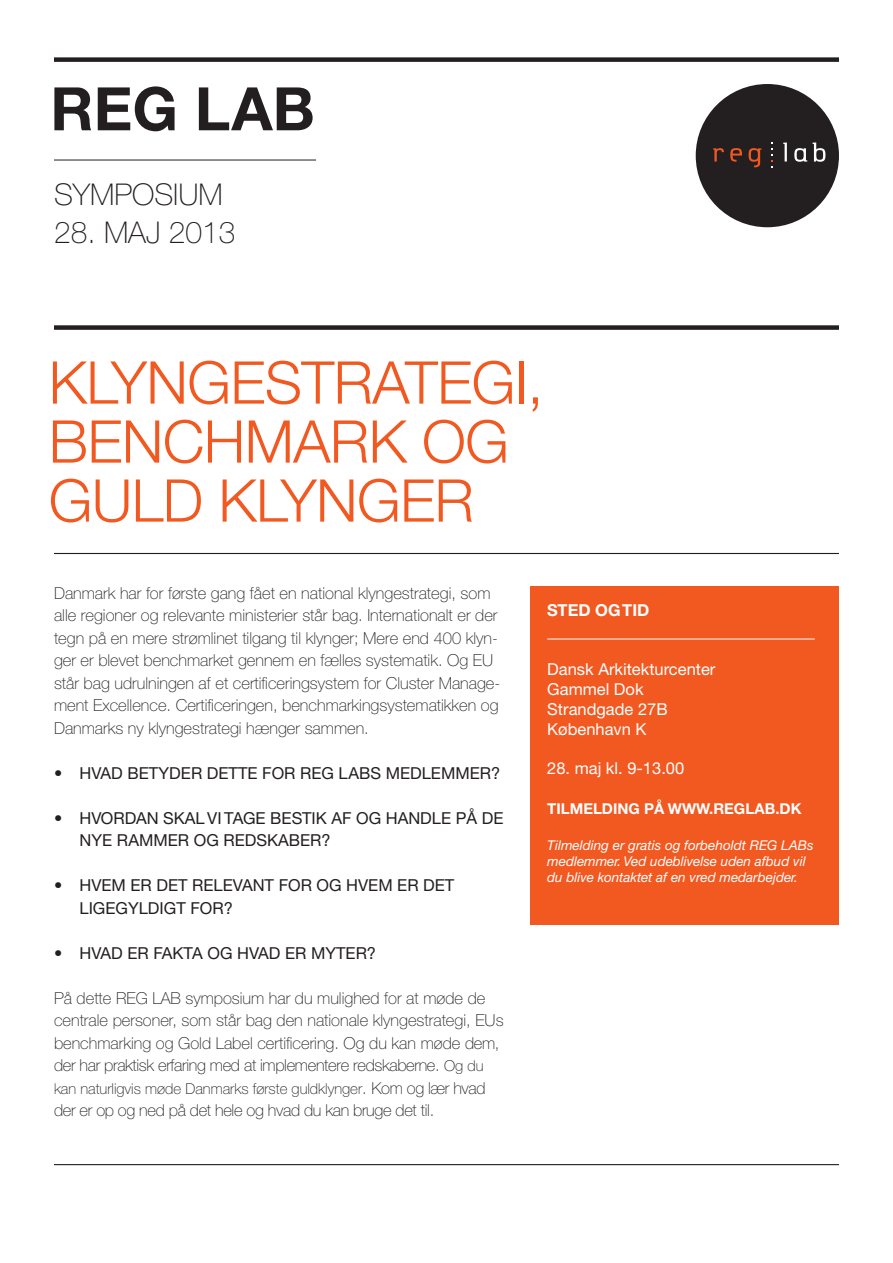
<style>
.page{position:relative;width:893px;height:1263px;background:#fff}
.page>*{position:absolute;margin:0;border:0;box-sizing:border-box;transform-origin:0 0}
.t1{font:700 60px "Helvetica Neue CE";color:#231f20}
.t2{font:300 58.95px "Helvetica Neue";letter-spacing:-.01em;color:#f15921}
.t3{font:100 30px "Helvetica Neue";color:#231f20}
.t4{font:100 16.5px/22.5px "Helvetica Neue";color:#231f20}
.t5{font:16.5px/22.5px "Helvetica Neue CE";color:#231f20}
.t6{font:16.5px "Helvetica Neue";color:#fff}
.t7{font:100 16.5px "Helvetica Neue";letter-spacing:-.02em;color:#231f20}
.t8{font:700 16.5px "Helvetica Neue CE";color:#fff}
.t9{font:100 15px "Helvetica Neue";color:#231f20}
.t10{font:700 15px "Helvetica Neue CE";color:#fff}
.t11{font:italic 13.5px/16.2px "Helvetica Neue CE";color:#fff}
.s1{font-size:15px}
.s2{font-size:16.5px}
</style>
<div class="page">
<div style="left:54px;top:325px;width:785px;height:5px;background:#231f20"></div>
<hr style="left:54px;top:553px;width:785px;height:1px;background:#231f20">
<div style="left:54px;top:57px;width:785px;height:5px;background:#231f20"></div>
<hr style="left:54px;top:160px;width:262px;height:1px;background:#231f20">
<hr style="left:54px;top:1164px;width:785px;height:1px;background:#231f20">
<div style="left:696px;top:84px;width:143px;height:143px;background:#231f20;border-radius:50%"></div>
<svg style="left:771px;top:142px;width:2px;height:25px"></svg>
<svg style="left:730px;top:148px;width:12px;height:14px"></svg>
<svg style="left:749px;top:148px;width:12px;height:19px"></svg>
<svg style="left:713px;top:148px;width:11px;height:14px"></svg>
<svg style="left:783px;top:143px;width:4px;height:18px"></svg>
<svg style="left:794px;top:142px;width:31px;height:20px"></svg>
<div style="left:530px;top:586px;width:309px;height:339px;background:#f15921"></div>
<hr style="left:547px;top:639px;width:268px;height:1px;background:#fff">
<p class="t1" style="left:50px;top:72px;width:266px">REG LAB</p>
<p class="t3" style="left:54px;top:177px;width:170px">SYMPOSIUM</p>
<p class="t3" style="left:54px;top:215px;width:183px">28. MAJ 2013</p>
<p class="t2" style="left:49px;top:347px;width:496px">KLYNGESTRATEGI,</p>
<p class="t2" style="left:49px;top:406px;width:462px">BENCHMARK OG</p>
<p class="t2" style="left:49px;top:465px;width:427px">GULD KLYNGER</p>
<p class="t4" style="left:54px;top:582px;width:448px">Danmark har for første gang fået en national klyngestrategi, som alle regioner og relevante ministerier står bag. Internationalt er der tegn på en mere strømlinet tilgang til klynger; Mere end 400 klyn&shy;ger er blevet benchmarket gennem en fælles systematik. Og EU står bag udrulningen af et certificeringsystem for Cluster Manage&shy;ment Excellence. Certificeringen, benchmarkingsystematikken og Danmarks ny klyngestrategi hænger sammen.</p>
<p class="t5" style="left:54px;top:762px;width:448px">• HVAD BETYDER DETTE FOR REG LABS MEDLEMMER?</p>
<p class="t5" style="left:79px;top:807px;width:425px;text-indent:-25px">• HVORDAN SKAL VI TAGE BESTIK AF OG HANDLE PÅ DE<br>NYE RAMMER OG REDSKABER?</p>
<p class="t5" style="left:54px;top:874px;width:402px">• HVEM ER DET RELEVANT FOR OG HVEM ER DET</p>
<p class="t5" style="left:79px;top:897px;width:155px">LIGEGYLDIGT FOR?</p>
<p class="t5" style="left:54px;top:942px;width:324px">• HVAD ER FAKTA OG HVAD ER MYTER?</p>
<p class="t4" style="left:54px;top:987px;width:451px">På dette REG LAB symposium har du mulighed for at møde de centrale personer, som står bag den nationale klyngestrategi, EUs benchmarking og Gold Label certificering. Og du kan møde dem, der har praktisk erfaring med at implementere redskaberne. <span class="s1">Og du</span></p>
<p class="t9" style="left:54px;top:1080px;width:433px">kan naturligvis møde Danmarks første guldklynger<span class="s2">. Kom og lær hvad</span></p>
<p class="t7" style="left:54px;top:1101px;width:382px">der er op og ned på det hele og hvad du kan bruge det til.</p>
<p class="t8" style="left:547px;top:600px;width:104px">STED OG TID</p>
<p class="t6" style="left:547px;top:659px;width:170px">Dansk Arkitekturcenter</p>
<p class="t6" style="left:547px;top:679px;width:98px">Gammel Dok</p>
<p class="t6" style="left:547px;top:699px;width:122px">Strandgade 27B</p>
<p class="t6" style="left:547px;top:719px;width:101px">København K</p>
<p class="t6" style="left:547px;top:758px;width:138px">28. maj kl. 9-13.00</p>
<p class="t10" style="left:547px;top:799px;width:256px">TILMELDING PÅ WWW.REGLAB.DK</p>
<p class="t11" style="left:547px;top:837px;width:268px">Tilmelding er gratis og forbeholdt REG LABs medlemmer. Ved udeblivelse uden afbud vil du blive kontaktet af en vred medarbejder.</p>
</div>
